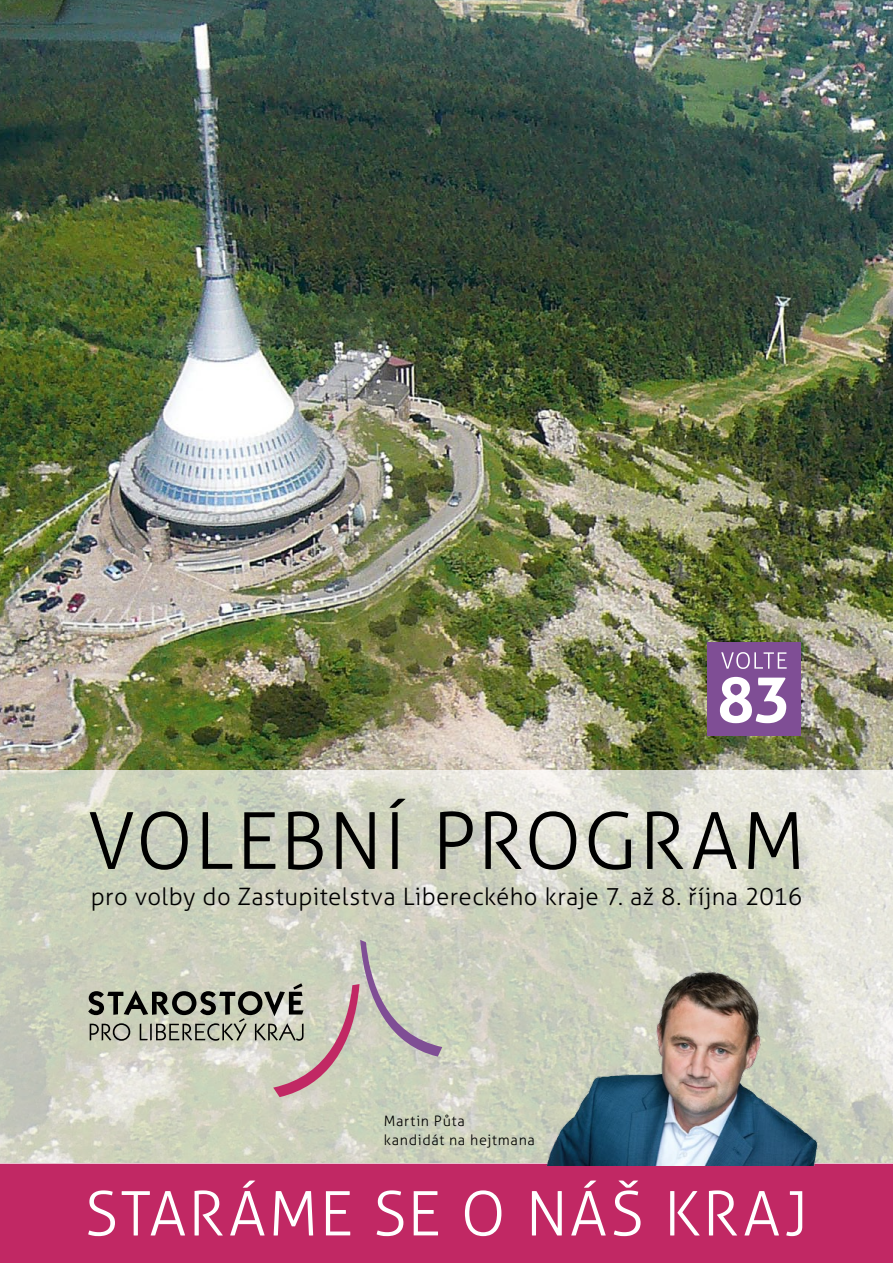
<style>
.page{position:relative;width:893px;height:1263px;background:#fff}
.page>*{position:absolute;margin:0;border:0;box-sizing:border-box;transform-origin:0 0}
.t1{font:300 78.6px "Aller";letter-spacing:.025em;color:#000}
.t2{font:300 61.5px "Aller";letter-spacing:.04em;color:#fff}
.t3{font:300 24px "Aller";letter-spacing:.015em;color:#000}
.t4{font:300 14.4px/19.5px "Aller";letter-spacing:.05em;color:#000}
</style>
<div class="page">
<img style="left:0;top:0;width:893px;height:770px">
<div style="left:0;top:1163px;width:893px;height:100px;background:#c12864"></div>
<svg style="left:0;top:770px;width:893px;height:394px;background:#d2d5c5"></svg>
<svg style="left:88px;top:940px;width:354px;height:157px;background:#c2c0b3"></svg>
<img style="left:530px;top:962px;width:299px;height:203px">
<div style="left:706px;top:642px;width:94px;height:94px;background:#7f4e95"></div>
<svg style="left:720px;top:677px;width:66px;height:46px"></svg>
<svg style="left:721px;top:652px;width:66px;height:17px"></svg>
<h1 class="t1" style="left:87px;top:794px;width:720px">VOLEBNÍ PROGRAM</h1>
<p class="t3" style="left:91px;top:882px;width:713px">pro volby do Zastupitelstva Libereckého kraje 7. až 8. října 2016</p>
<p class="t4" style="left:384px;top:1111px;width:153px">Martin Půta<br>kandidát na hejtmana</p>
<h2 class="t2" style="left:85px;top:1176px;width:725px">STARÁME SE O NÁŠ KRAJ</h2>
</div>
